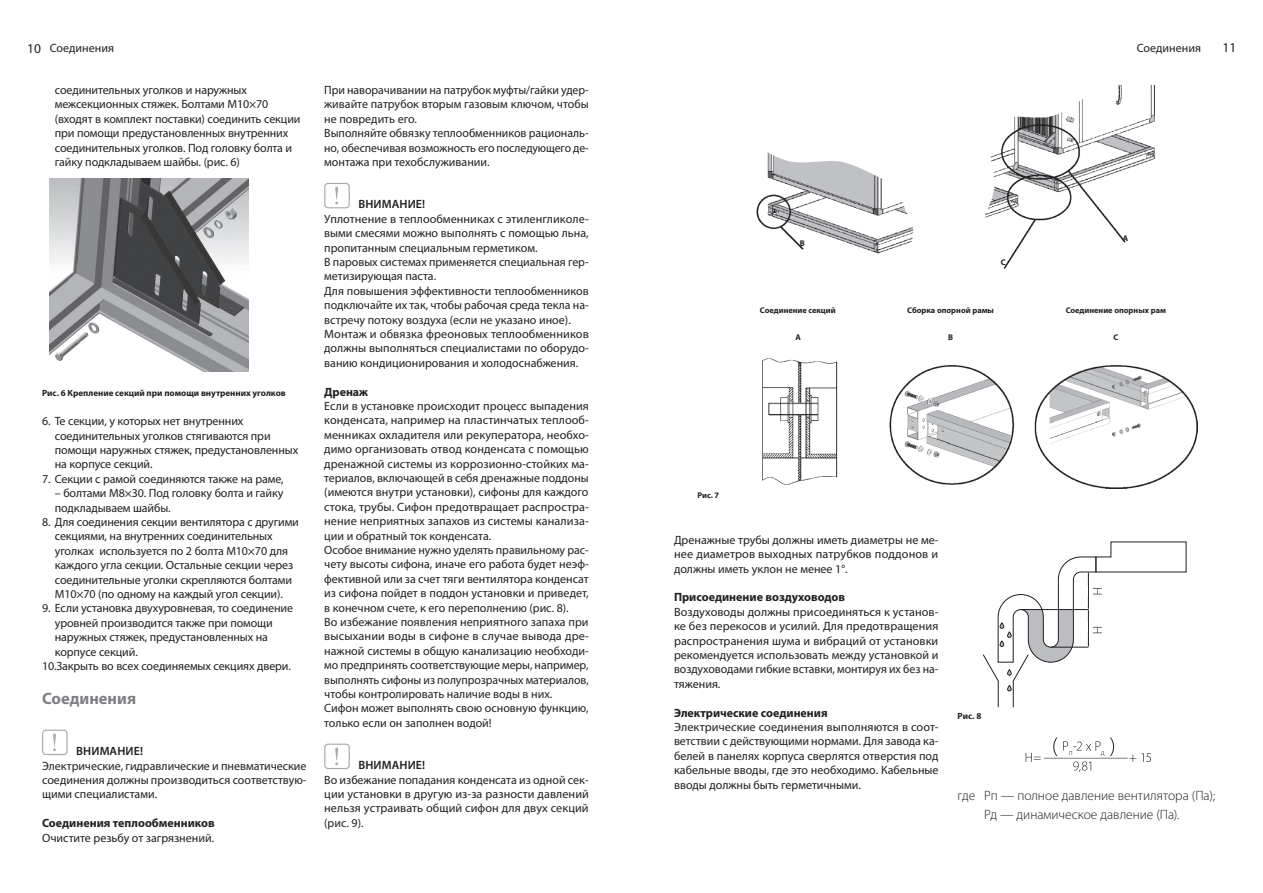
<style>
.page{position:relative;width:1263px;height:893px;background:#fff}
.page>*{position:absolute;margin:0;border:0;box-sizing:border-box;transform-origin:0 0}
.txt{font:700 16.5px "Myriad Pro";color:#7e8083}
.t1{font:300 13.5px "Myriad Pro";color:#231f20}
.t2{font:13.5px "Myriad Pro";color:#231f20}
.txt-2{font:12px/14.4px "Myriad Pro";letter-spacing:-.005em;color:#231f20;text-align:justify}
.head_2{font:700 12px "Myriad Pro";color:#231f20}
.txt-3{font:600 12px "Myriad Pro";letter-spacing:.01em;color:#231f20}
.spis{font:12px "Myriad Pro";color:#231f20}
.t3{font:700 9px "Myriad Pro";color:#231f20}
.t4{font:700 8.25px "Myriad Pro";color:#231f20}
.s1{font-size:13.5px}
</style>
<div class="page">
<svg style="left:42px;top:730px;width:26px;height:25px"></svg>
<img style="left:49px;top:178px;width:199px;height:193px">
<svg style="left:324px;top:183px;width:26px;height:25px"></svg>
<svg style="left:324px;top:744px;width:26px;height:25px"></svg>
<img style="left:756px;top:85px;width:441px;height:403px">
<svg style="left:1129px;top:753px;width:22px;height:9px"></svg>
<svg style="left:1110px;top:737px;width:4px;height:19px"></svg>
<svg style="left:1053px;top:737px;width:4px;height:19px"></svg>
<svg style="left:1063px;top:741px;width:41px;height:31px"></svg>
<svg style="left:1026px;top:753px;width:15px;height:9px"></svg>
<svg style="left:983px;top:541px;width:203px;height:167px"></svg>
<hr style="left:1044px;top:758px;width:83px;height:1px;background:#7e8083">
<div style="left:1080px;top:586px;width:7px;height:10px;background:#fff"></div>
<div style="left:1080px;top:622px;width:7px;height:10px;background:#fff"></div>
<p class="spis" style="left:27px;top:41px;width:88px"><span class="s1">10</span> Соединения</p>
<p class="spis" style="left:1137px;top:41px;width:66px">Соединения</p>
<p class="t2" style="left:1222px;top:39px;width:15px">11</p>
<p class="txt-2" style="left:55px;top:83px;width:247px;text-align:left">соединительных уголков и наружных межсекционных стяжек. Болтами М10×70 (входят в комплект поставки) соединить секции при помощи предустановленных внутренних соединительных уголков. Под головку болта и гайку подкладываем шайбы. (рис. 6)</p>
<p class="txt-2" style="left:324px;top:83px;width:266px">При наворачивании на патрубок муфты/гайки удер&shy;живайте патрубок вторым газовым ключом, чтобы не повредить его.</p>
<p class="txt-2" style="left:324px;top:126px;width:266px">Выполняйте обвязку теплообменников рациональ&shy;но, обеспечивая возможность его последующего де&shy;монтажа при техобслуживании.</p>
<p class="txt-3" style="left:358px;top:197px;width:68px">ВНИМАНИЕ!</p>
<p class="txt-2" style="left:324px;top:211px;width:266px">Уплотнение в теплообменниках с этиленгликоле&shy;выми смесями можно выполнять с помощью льна, пропитанным специальным герметиком.</p>
<p class="txt-2" style="left:324px;top:255px;width:266px">В паровых системах применяется специальная гер&shy;метизирующая паста.</p>
<p class="txt-2" style="left:324px;top:283px;width:266px">Для повышения эффективности теплообменников подключайте их так, чтобы рабочая среда текла на&shy;встречу потоку воздуха (если не указано иное).</p>
<p class="txt-2" style="left:324px;top:327px;width:266px">Монтаж и обвязка фреоновых теплообменников должны выполняться специалистами по оборудо&shy;ванию кондиционирования и холодоснабжения.</p>
<p class="head_2" style="left:324px;top:384px;width:45px">Дренаж</p>
<p class="txt-2" style="left:324px;top:399px;width:266px">Если в установке происходит процесс выпадения конденсата, например на пластинчатых теплооб&shy;менниках охладителя или рекуператора, необхо&shy;димо организовать отвод конденсата с помощью дренажной системы из коррозионно-стойких ма&shy;териалов, включающей в себя дренажные поддоны (имеются внутри установки), сифоны для каждого стока, трубы. Сифон предотвращает распростра&shy;нение неприятных запахов из системы канализа&shy;ции и обратный ток конденсата.</p>
<p class="txt-2" style="left:324px;top:543px;width:266px">Особое внимание нужно уделять правильному рас&shy;чету высоты сифона, иначе его работа будет неэф&shy;фективной или за счет тяги вентилятора конденсат из сифона пойдет в поддон установки и приведет, в конечном счете, к его переполнению (рис. 8).</p>
<p class="txt-2" style="left:324px;top:615px;width:266px">Во избежание появления неприятного запаха при высыхании воды в сифоне в случае вывода дре&shy;нажной системы в общую канализацию необходи&shy;мо предпринять соответствующие меры, например, выполнять сифоны из полупрозрачных материалов, чтобы контролировать наличие воды в них.</p>
<p class="txt-2" style="left:324px;top:701px;width:266px">Сифон может выполнять свою основную функцию, только если он заполнен водой!</p>
<p class="txt-3" style="left:358px;top:757px;width:68px">ВНИМАНИЕ!</p>
<p class="txt-2" style="left:324px;top:772px;width:266px">Во избежание попадания конденсата из одной сек&shy;ции установки в другую из-за разности давлений нельзя устраивать общий сифон для двух секций (рис. 9).</p>
<p class="t4" style="left:1123px;top:232px;width:7px">A</p>
<p class="t4" style="left:800px;top:238px;width:6px">B</p>
<p class="t4" style="left:1001px;top:257px;width:6px">C</p>
<p class="t4" style="left:907px;top:304px;width:88px">Сборка опорной рамы</p>
<p class="t4" style="left:1066px;top:304px;width:102px">Соединение опорных рам</p>
<p class="t4" style="left:760px;top:304px;width:77px">Соединение секций</p>
<p class="t4" style="left:795px;top:332px;width:7px">A</p>
<p class="t4" style="left:948px;top:332px;width:6px">B</p>
<p class="t4" style="left:1113px;top:332px;width:6px">C</p>
<p class="t3" style="left:42px;top:388px;width:245px">Рис. 6 Крепление секций при помощи внутренних уголков</p>
<p class="txt-2" style="left:55px;top:414px;width:245px;text-align:left;text-indent:-13px">6. Те секции, у которых нет внутренних соединительных уголков стягиваются при помощи наружных стяжек, предустановленных на корпусе секций.</p>
<p class="txt-2" style="left:42px;top:471px;width:243px">7. Секции с рамой соединяются также на раме,</p>
<p class="txt-2" style="left:55px;top:486px;width:230px">– болтами М8×30. Под головку болта и гайку подкладываем шайбы.</p>
<p class="txt-2" style="left:55px;top:515px;width:246px;text-align:left;text-indent:-13px">8. Для соединения секции вентилятора с другими секциями, на внутренних соединительных уголках используется по 2 болта М10×70 для каждого угла секции. Остальные секции через соединительные уголки скрепляются болтами М10×70 (по одному на каждый угол секции).</p>
<p class="txt-2" style="left:55px;top:601px;width:240px;text-align:left;text-indent:-13px">9. Если установка двухуровневая, то соединение уровней производится также при помощи наружных стяжек, предустановленных на корпусе секций.</p>
<p class="txt-2" style="left:42px;top:659px;width:250px">10.Закрыть во всех соединяемых секциях двери.</p>
<p class="txt" style="left:42px;top:688px;width:96px">Соединения</p>
<p class="t4" style="left:697px;top:489px;width:23px">Рис. 7</p>
<p class="txt-2" style="left:674px;top:532px;width:266px">Дренажные трубы должны иметь диаметры не ме&shy;нее диаметров выходных патрубков поддонов и должны иметь уклон не менее 1°.</p>
<p class="head_2" style="left:674px;top:589px;width:173px">Присоединение воздуховодов</p>
<p class="txt-2" style="left:674px;top:604px;width:266px">Воздуховоды должны присоединяться к установ&shy;ке без перекосов и усилий. Для предотвращения распространения шума и вибраций от установки рекомендуется использовать между установкой и воздуховодами гибкие вставки, монтируя их без на&shy;тяжения.</p>
<p class="head_2" style="left:674px;top:705px;width:155px">Электрические соединения</p>
<p class="txt-2" style="left:674px;top:719px;width:266px">Электрические соединения выполняются в соот&shy;ветствии с действующими нормами. Для завода ка&shy;белей в панелях корпуса сверлятся отверстия под кабельные вводы, где это необходимо. Кабельные вводы должны быть герметичными.</p>
<p class="t3" style="left:957px;top:710px;width:25px">Рис. 8</p>
<p class="txt-3" style="left:76px;top:743px;width:68px">ВНИМАНИЕ!</p>
<p class="txt-2" style="left:42px;top:758px;width:266px">Электрические, гидравлические и пневматические соединения должны производиться соответствую&shy;щими специалистами.</p>
<p class="head_2" style="left:42px;top:815px;width:174px">Соединения теплообменников</p>
<p class="txt-2" style="left:42px;top:830px;width:174px">Очистите резьбу от загрязнений.</p>
<p class="t1" style="left:957px;top:787px;width:259px">где Pп — полное давление вентилятора (Па);</p>
<p class="t1" style="left:984px;top:806px;width:197px">Pд — динамическое давление (Па).</p>
</div>
